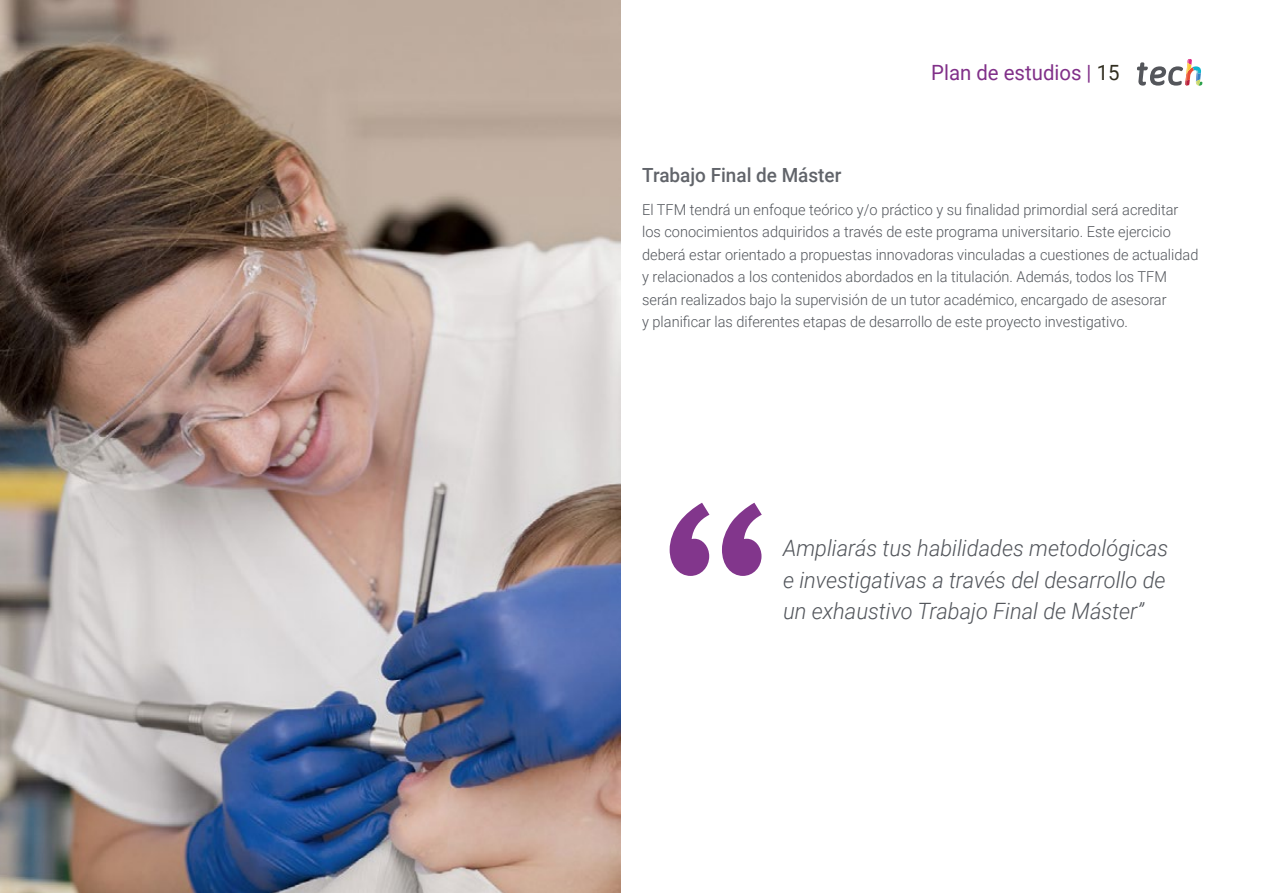
<style>
.page{position:relative;width:1263px;height:893px;background:#fff}
.page>*{position:absolute;margin:0;border:0;box-sizing:border-box;transform-origin:0 0}
.t1{font:italic 300 22.5px/31.5px "Roboto";color:#52555b}
.t2{font:21px "Roboto";color:#813089}
.t3{font:500 19.5px "Roboto";color:#61646a}
.t4{font:300 15px/22.5px "Roboto";color:#52555b}
.s1{color:#312e20}
</style>
<div class="page">
<svg style="left:1137px;top:59px;width:65px;height:27px"></svg>
<img style="left:0;top:0;width:621px;height:893px">
<svg style="left:670px;top:503px;width:92px;height:73px"></svg>
<h3 class="t3" style="left:642px;top:161px;width:201px">Trabajo Final de Máster</h3>
<h2 class="t2" style="left:931px;top:57px;width:190px">Plan de estudios | <span class="s1">15</span></h2>
<p class="t4" style="left:642px;top:198px;width:558px">El TFM tendrá un enfoque teórico y/o práctico y su finalidad primordial será acreditar los conocimientos adquiridos a través de este programa universitario. Este ejercicio deberá estar orientado a propuestas innovadoras vinculadas a cuestiones de actualidad y relacionados a los contenidos abordados en la titulación. Además, todos los TFM serán realizados bajo la supervisión de un tutor académico, encargado de asesorar<br>y planificar las diferentes etapas de desarrollo de este proyecto investigativo.</p>
<h1 class="t1" style="left:783px;top:532px;width:387px">Ampliarás tus habilidades metodológicas e investigativas a través del desarrollo de un exhaustivo Trabajo Final de Máster”</h1>
</div>
